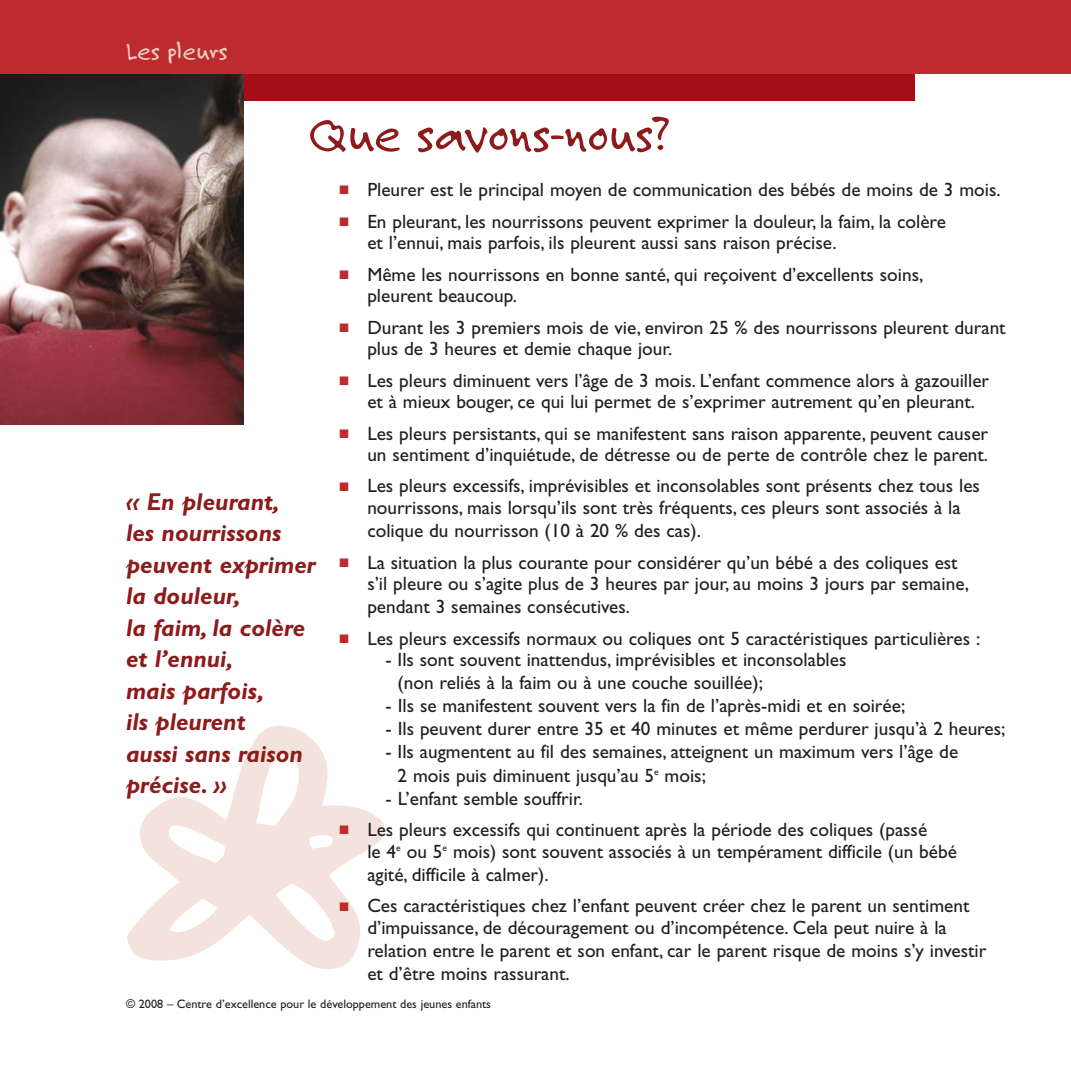
<style>
.page{position:relative;width:1071px;height:1071px;background:#fff}
.page>*{position:absolute;margin:0;border:0;box-sizing:border-box;transform-origin:0 0}
.t1{font:52.5px "Felt Tip Roman";color:#8e1b1c}
.t2{font:26.25px "Felt Tip Roman";color:#eccdc1}
.t3{font:italic 700 24.5px/31.5px "Gill Sans";color:#8e1b1c}
.t4{font:19.25px/22.2px "Gill Sans";color:#231f20}
.t5{font:12.25px "Gill Sans";color:#231f20}
.s1{color:#be2b2e}
.s2{font-style:italic}
</style>
<div class="page">
<svg style="left:127px;top:726px;width:258px;height:243px"></svg>
<div style="left:0;top:47px;width:915px;height:53px;background:#a70d16"></div>
<img style="left:0;top:73px;width:243px;height:351px">
<div style="left:0;top:0;width:1071px;height:73px;background:#be2b2e"></div>
<h2 class="t2" style="left:126px;top:35px;width:103px">Les pleurs</h2>
<h1 class="t1" style="left:308px;top:101px;width:363px">Que savons-nous?</h1>
<p class="t4" style="left:340px;top:181px;width:663px"><span class="s1">■</span> Pleurer est le principal moyen de communication des bébés de moins de 3 mois.</p>
<p class="t4" style="left:367px;top:213px;width:580px;line-height:21.3px;text-indent:-28px"><span class="s1">■</span> En pleurant, les nourrissons peuvent exprimer la douleur, la faim, la colère et l’ennui, mais parfois, ils pleurent aussi sans raison précise.</p>
<p class="t4" style="left:367px;top:266px;width:558px;line-height:21.3px;text-indent:-28px"><span class="s1">■</span> Même les nourrissons en bonne santé, qui reçoivent d’excellents soins, pleurent beaucoup.</p>
<p class="t4" style="left:367px;top:319px;width:640px;line-height:21.3px;text-indent:-28px"><span class="s1">■</span> Durant les 3 premiers mois de vie, environ 25 % des nourrissons pleurent durant plus de 3 heures et demie chaque jour.</p>
<p class="t4" style="left:367px;top:372px;width:623px;line-height:21.3px;text-indent:-28px"><span class="s1">■</span> Les pleurs diminuent vers l’âge de 3 mois. L’enfant commence alors à gazouiller et à mieux bouger, ce qui lui permet de s’exprimer autrement qu’en pleurant.</p>
<p class="t4" style="left:340px;top:424px;width:650px;line-height:21.3px;text-align:right"><span class="s1">■</span> Les pleurs persistants, qui se manifestent sans raison apparente, peuvent causer un sentiment d’inquiétude, de détresse ou de perte de contrôle chez le parent.</p>
<p class="t4" style="left:367px;top:477px;width:614px;text-indent:-28px"><span class="s1">■</span> Les pleurs excessifs, imprévisibles et inconsolables sont présents chez tous les nourrissons, mais lorsqu’ils sont très fréquents, ces pleurs sont associés à la colique du nourrisson (10 à 20 % des cas).</p>
<p class="t4" style="left:367px;top:553px;width:603px;text-indent:-28px"><span class="s1">■</span> La situation la plus courante pour considérer qu’un bébé a des coliques est s’il pleure ou s’agite plus de 3 heures par jour, au moins 3 jours par semaine, pendant 3 semaines consécutives.</p>
<p class="t4" style="left:340px;top:629px;width:642px"><span class="s1">■</span> Les pleurs excessifs normaux ou coliques ont 5 caractéristiques particulières :</p>
<p class="t4" style="left:398px;top:650px;width:450px;line-height:23.1px;text-indent:-12px">- Ils sont souvent inattendus, imprévisibles et inconsolables (non reliés à la faim ou à une couche souillée);</p>
<p class="t4" style="left:386px;top:697px;width:521px">- Ils se manifestent souvent vers la fin de l’après-midi et en soirée;</p>
<p class="t4" style="left:386px;top:720px;width:621px">- Ils peuvent durer entre 35 et 40 minutes et même perdurer jusqu’à 2 heures;</p>
<p class="t4" style="left:398px;top:743px;width:562px;line-height:23.1px;text-indent:-12px">- Ils augmentent au fil des semaines, atteignent un maximum vers l’âge de<br>2 mois puis diminuent jusqu’au 5<sup>e</sup> mois;</p>
<p class="t4" style="left:386px;top:789px;width:199px">- L’enfant semble souffrir.</p>
<p class="t4" style="left:367px;top:821px;width:591px;text-indent:-28px"><span class="s1">■</span> Les pleurs excessifs qui continuent après la période des coliques (passé<br>le 4<sup>e</sup> ou 5<sup>e</sup> mois) sont souvent associés à un tempérament difficile (un bébé agité, difficile à calmer).</p>
<p class="t4" style="left:367px;top:897px;width:621px;text-indent:-28px"><span class="s1">■</span> Ces caractéristiques chez l’enfant peuvent créer chez le parent un sentiment d’impuissance, de découragement ou d’incompétence. Cela peut nuire à la relation entre le parent et son enfant, car le parent risque de moins s’y investir et d’être moins rassurant.</p>
<p class="t3" style="left:126px;top:489px;width:191px">« En pleurant,<br>les nourrissons peuvent exprimer la douleur,<br>la faim, la colère et l’ennui,<br>mais parfois,<br>ils pleurent<br>aussi sans raison précise. »</p>
<p class="t5" style="left:126px;top:999px;width:367px"><span class="s2">©</span> 2008 – Centre d’excellence pour le développement des jeunes enfants</p>
</div>
